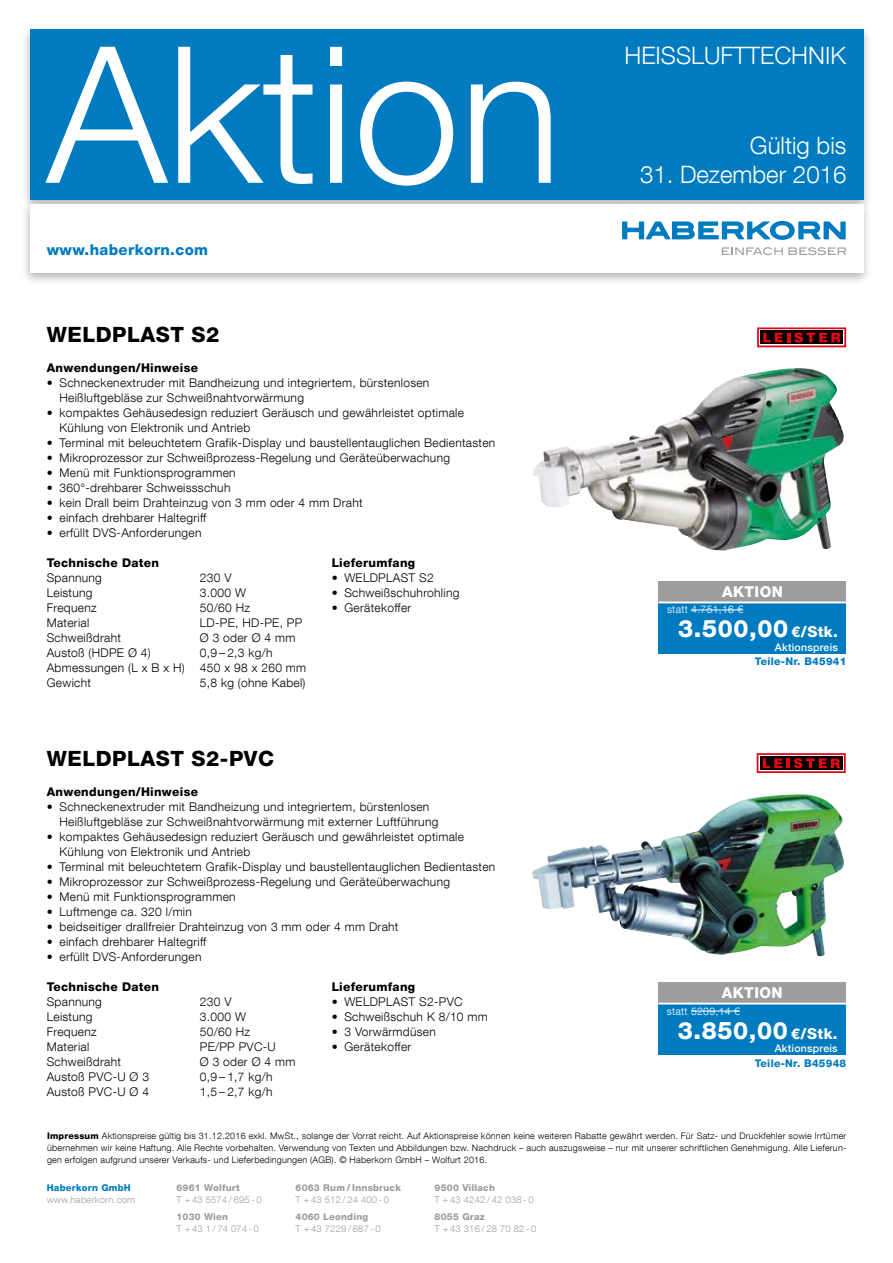
<style>
.page{position:relative;width:893px;height:1263px;background:#fff}
.page>*{position:absolute;margin:0;border:0;box-sizing:border-box;transform-origin:0 0}
.t1{font:300 190.5px "Helvetica Neue LT Com";color:#fff}
.t2{font:300 24px "Helvetica Neue LT Com";color:#fff}
.t3{font:800 24px "Helvetica Neue LT Com";letter-spacing:.025em;color:#fff}
.t4{font:800 21px "Helvetica Neue LT Com";letter-spacing:.025em;color:#000}
.t5{font:800 15px "Helvetica Neue LT Com";letter-spacing:.025em;color:#007bc0}
.t6{font:800 15px "Helvetica Neue LT Com";letter-spacing:.025em;color:#fff}
.t7{font:300 12px/15px "Helvetica Neue LT Com";letter-spacing:.025em;color:#000}
.t8{font:800 12px "Helvetica Neue LT Com";letter-spacing:.025em;color:#000}
.t9{font:800 10.5px "Helvetica Neue LT Com";letter-spacing:.025em;color:#007bc0}
.t10{font:300 10.5px "Helvetica Neue LT Com";letter-spacing:.025em;color:#fff}
.t11{font:500 10.5px "Helvetica Neue LT Com";letter-spacing:.025em;color:#fff}
.t12{font:300 9.3px "Helvetica Neue LT Com";letter-spacing:.025em;color:#9d9d9c}
.t13{font:800 9.3px "Helvetica Neue LT Com";letter-spacing:.025em;color:#9d9d9c}
.t14{font:800 9.3px "Helvetica Neue LT Com";letter-spacing:.025em;color:#007bc0}
.t15{font:300 9px/12px "Helvetica Neue LT Com";letter-spacing:.025em;color:#000;text-align:justify}
.s1{font-size:15px}
.s2{font-weight:800}
</style>
<div class="page">
<div style="left:20px;top:25px;width:853px;height:188px;background:#000;opacity:.3"></div>
<div style="left:30px;top:30px;width:833px;height:170px;background:#007bc0"></div>
<div style="left:21px;top:199px;width:851px;height:87px;background:#000;opacity:.3"></div>
<div style="left:30px;top:204px;width:833px;height:68px;background:#fff"></div>
<svg style="left:622px;top:221px;width:224px;height:19px"></svg>
<svg style="left:722px;top:247px;width:124px;height:8px"></svg>
<div style="left:658px;top:581px;width:188px;height:21px;background:#9d9d9c"></div>
<div style="left:658px;top:602px;width:188px;height:51px;background:#007bc0"></div>
<hr style="left:658px;top:601px;width:188px;height:2px;background:#fff">
<hr style="left:691px;top:610px;width:52px;height:1px;background:#fff">
<div style="left:758px;top:754px;width:87px;height:18px;background:#000"></div>
<div style="left:757px;top:753px;width:89px;height:20px;border:2px solid #e30613"></div>
<svg style="left:763px;top:758px;width:77px;height:10px"></svg>
<img style="left:532px;top:794px;width:264px;height:115px">
<div style="left:758px;top:328px;width:87px;height:18px;background:#000"></div>
<div style="left:757px;top:327px;width:89px;height:20px;border:2px solid #e30613"></div>
<svg style="left:763px;top:332px;width:77px;height:11px"></svg>
<img style="left:533px;top:368px;width:311px;height:183px">
<div style="left:658px;top:982px;width:188px;height:21px;background:#9d9d9c"></div>
<div style="left:658px;top:1003px;width:188px;height:51px;background:#007bc0"></div>
<hr style="left:658px;top:1003px;width:188px;height:1px;background:#fff">
<hr style="left:691px;top:1011px;width:49px;height:1px;background:#fff">
<h1 class="t1" style="left:47px;top:-1px;width:517px">Aktion</h1>
<p class="t5" style="left:47px;top:241px;width:163px">www.haberkorn.com</p>
<h3 class="t4" style="left:47px;top:322px;width:174px">WELDPLAST S2</h3>
<p class="t8" style="left:47px;top:361px;width:153px">Anwendungen/Hinweise</p>
<p class="t7" style="left:60px;top:375px;width:371px;text-indent:-13px">• Schneckenextruder mit Bandheizung und integriertem, bürstenlosen<br>Heißluftgebläse zur Schweißnahtvorwärmung</p>
<p class="t7" style="left:60px;top:405px;width:406px;text-indent:-13px">• kompaktes Gehäusedesign reduziert Geräusch und gewährleistet optimale<br>Kühlung von Elektronik und Antrieb</p>
<p class="t7" style="left:47px;top:435px;width:450px">• Terminal mit beleuchtetem Grafik-Display und baustellentauglichen Bedientasten</p>
<p class="t7" style="left:47px;top:450px;width:405px">• Mikroprozessor zur Schweißprozess-Regelung und Geräteüberwachung</p>
<p class="t7" style="left:47px;top:465px;width:190px">• Menü mit Funktionsprogrammen</p>
<p class="t7" style="left:47px;top:480px;width:185px">• 360°-drehbarer Schweissschuh</p>
<p class="t7" style="left:47px;top:495px;width:317px">• kein Drall beim Drahteinzug von 3 mm oder 4 mm Draht</p>
<p class="t7" style="left:47px;top:510px;width:161px">• einfach drehbarer Haltegriff</p>
<p class="t7" style="left:47px;top:525px;width:156px">• erfüllt DVS-Anforderungen</p>
<p class="t8" style="left:47px;top:556px;width:114px">Technische Daten</p>
<p class="t7" style="left:47px;top:570px;width:57px">Spannung</p>
<p class="t7" style="left:200px;top:570px;width:33px">230 V</p>
<p class="t7" style="left:47px;top:585px;width:47px">Leistung</p>
<p class="t7" style="left:200px;top:585px;width:48px">3.000 W</p>
<p class="t7" style="left:47px;top:600px;width:51px">Frequenz</p>
<p class="t7" style="left:200px;top:600px;width:52px">50/60 Hz</p>
<p class="t7" style="left:47px;top:615px;width:44px">Material</p>
<p class="t7" style="left:200px;top:615px;width:104px">LD-PE, HD-PE, PP</p>
<p class="t7" style="left:47px;top:630px;width:76px">Schweißdraht</p>
<p class="t7" style="left:200px;top:630px;width:97px">Ø 3 oder Ø 4 mm</p>
<p class="t7" style="left:47px;top:645px;width:105px">Austoß (HDPE Ø 4)</p>
<p class="t7" style="left:200px;top:645px;width:74px">0,9 – 2,3 kg/h</p>
<p class="t7" style="left:47px;top:660px;width:139px">Abmessungen (L x B x H)</p>
<p class="t7" style="left:200px;top:660px;width:108px">450 x 98 x 260 mm</p>
<p class="t7" style="left:47px;top:675px;width:46px">Gewicht</p>
<p class="t7" style="left:200px;top:675px;width:107px">5,8 kg (ohne Kabel)</p>
<p class="t8" style="left:332px;top:556px;width:85px">Lieferumfang</p>
<p class="t7" style="left:332px;top:570px;width:104px">• WELDPLAST S2</p>
<p class="t7" style="left:332px;top:585px;width:129px">• Schweißschuhrohling</p>
<p class="t7" style="left:332px;top:600px;width:81px">• Gerätekoffer</p>
<h3 class="t4" style="left:47px;top:746px;width:229px">WELDPLAST S2-PVC</h3>
<p class="t8" style="left:47px;top:784px;width:153px">Anwendungen/Hinweise</p>
<p class="t7" style="left:60px;top:799px;width:380px;text-indent:-13px">• Schneckenextruder mit Bandheizung und integriertem, bürstenlosen<br>Heißluftgebläse zur Schweißnahtvorwärmung mit externer Luftführung</p>
<p class="t7" style="left:60px;top:829px;width:406px;text-indent:-13px">• kompaktes Gehäusedesign reduziert Geräusch und gewährleistet optimale<br>Kühlung von Elektronik und Antrieb</p>
<p class="t7" style="left:47px;top:859px;width:450px">• Terminal mit beleuchtetem Grafik-Display und baustellentauglichen Bedientasten</p>
<p class="t7" style="left:47px;top:874px;width:405px">• Mikroprozessor zur Schweißprozess-Regelung und Geräteüberwachung</p>
<p class="t7" style="left:47px;top:889px;width:190px">• Menü mit Funktionsprogrammen</p>
<p class="t7" style="left:47px;top:904px;width:147px">• Luftmenge ca. 320 l/min</p>
<p class="t7" style="left:47px;top:919px;width:353px">• beidseitiger drallfreier Drahteinzug von 3 mm oder 4 mm Draht</p>
<p class="t7" style="left:47px;top:934px;width:161px">• einfach drehbarer Haltegriff</p>
<p class="t7" style="left:47px;top:949px;width:156px">• erfüllt DVS-Anforderungen</p>
<p class="t8" style="left:47px;top:979px;width:114px">Technische Daten</p>
<p class="t7" style="left:47px;top:994px;width:57px">Spannung</p>
<p class="t7" style="left:200px;top:994px;width:33px">230 V</p>
<p class="t7" style="left:47px;top:1009px;width:47px">Leistung</p>
<p class="t7" style="left:200px;top:1009px;width:48px">3.000 W</p>
<p class="t7" style="left:47px;top:1024px;width:51px">Frequenz</p>
<p class="t7" style="left:200px;top:1024px;width:52px">50/60 Hz</p>
<p class="t7" style="left:47px;top:1039px;width:44px">Material</p>
<p class="t7" style="left:200px;top:1039px;width:77px">PE/PP PVC-U</p>
<p class="t7" style="left:47px;top:1054px;width:76px">Schweißdraht</p>
<p class="t7" style="left:200px;top:1054px;width:97px">Ø 3 oder Ø 4 mm</p>
<p class="t7" style="left:47px;top:1069px;width:104px">Austoß PVC-U Ø 3</p>
<p class="t7" style="left:200px;top:1069px;width:74px">0,9 – 1,7 kg/h</p>
<p class="t7" style="left:47px;top:1084px;width:104px">Austoß PVC-U Ø 4</p>
<p class="t7" style="left:200px;top:1084px;width:74px">1,5 – 2,7 kg/h</p>
<p class="t8" style="left:332px;top:979px;width:85px">Lieferumfang</p>
<p class="t7" style="left:332px;top:994px;width:132px">• WELDPLAST S2-PVC</p>
<p class="t7" style="left:332px;top:1009px;width:158px">• Schweißschuh K 8/10 mm</p>
<p class="t7" style="left:332px;top:1024px;width:106px">• 3 Vorwärmdüsen</p>
<p class="t7" style="left:332px;top:1039px;width:81px">• Gerätekoffer</p>
<h2 class="t2" style="left:624px;top:41px;width:223px">HEISSLUFTTECHNIK</h2>
<h2 class="t2" style="left:750px;top:131px;width:98px">Gültig bis</h2>
<h2 class="t2" style="left:640px;top:160px;width:208px">31. Dezember 2016</h2>
<p class="t6" style="left:722px;top:582px;width:62px">AKTION</p>
<p class="t10" style="left:667px;top:603px;width:78px">statt 4.751,16 €</p>
<h2 class="t3" style="left:678px;top:615px;width:161px">3.500,00 <span class="s1">€/Stk.</span></h2>
<p class="t11" style="left:775px;top:641px;width:64px">Aktionspreis</p>
<p class="t9" style="left:755px;top:655px;width:93px">Teile-Nr. B45941</p>
<p class="t6" style="left:722px;top:983px;width:62px">AKTION</p>
<p class="t10" style="left:667px;top:1004px;width:75px">statt 5209,14 €</p>
<h2 class="t3" style="left:678px;top:1016px;width:161px">3.850,00 <span class="s1">€/Stk.</span></h2>
<p class="t11" style="left:775px;top:1042px;width:64px">Aktionspreis</p>
<p class="t9" style="left:755px;top:1056px;width:93px">Teile-Nr. B45948</p>
<p class="t15" style="left:47px;top:1129px;width:801px"><span class="s2">Impressum</span> Aktionspreise gültig bis 31.12.2016 exkl. MwSt., solange der Vorrat reicht. Auf Aktionspreise können keine weiteren Rabatte gewährt werden. Für Satz- und Druckfehler sowie Irrtümer übernehmen wir keine Haftung. Alle Rechte vorbehalten. Verwendung von Texten und Abbildungen bzw. Nachdruck – auch auszugsweise – nur mit unserer schriftlichen Genehmigung. Alle Lieferun&shy;gen erfolgen aufgrund unserer Verkaufs- und Lieferbedingungen (AGB). © Haberkorn GmbH – Wolfurt 2016.</p>
<p class="t13" style="left:176px;top:1182px;width:65px">6961 Wolfurt</p>
<p class="t12" style="left:176px;top:1194px;width:87px">T + 43 5574 / 695 - 0</p>
<p class="t13" style="left:176px;top:1211px;width:53px">1030 Wien</p>
<p class="t12" style="left:176px;top:1223px;width:84px">T +43 1/74 074-0</p>
<p class="t13" style="left:296px;top:1182px;width:107px">6063 Rum / Innsbruck</p>
<p class="t12" style="left:296px;top:1194px;width:95px">T + 43 512 / 24 400 - 0</p>
<p class="t13" style="left:296px;top:1211px;width:74px">4060 Leonding</p>
<p class="t12" style="left:296px;top:1223px;width:87px">T + 43 7229 / 687 - 0</p>
<p class="t14" style="left:47px;top:1182px;width:86px">Haberkorn GmbH</p>
<p class="t12" style="left:47px;top:1194px;width:90px">www.haberkorn.com</p>
<p class="t13" style="left:435px;top:1182px;width:62px">9500 Villach</p>
<p class="t12" style="left:435px;top:1194px;width:101px">T + 43 4242 / 42 038 - 0</p>
<p class="t13" style="left:435px;top:1211px;width:52px">8055 Graz</p>
<p class="t12" style="left:435px;top:1223px;width:103px">T + 43 316 / 28 70 82 - 0</p>
</div>
